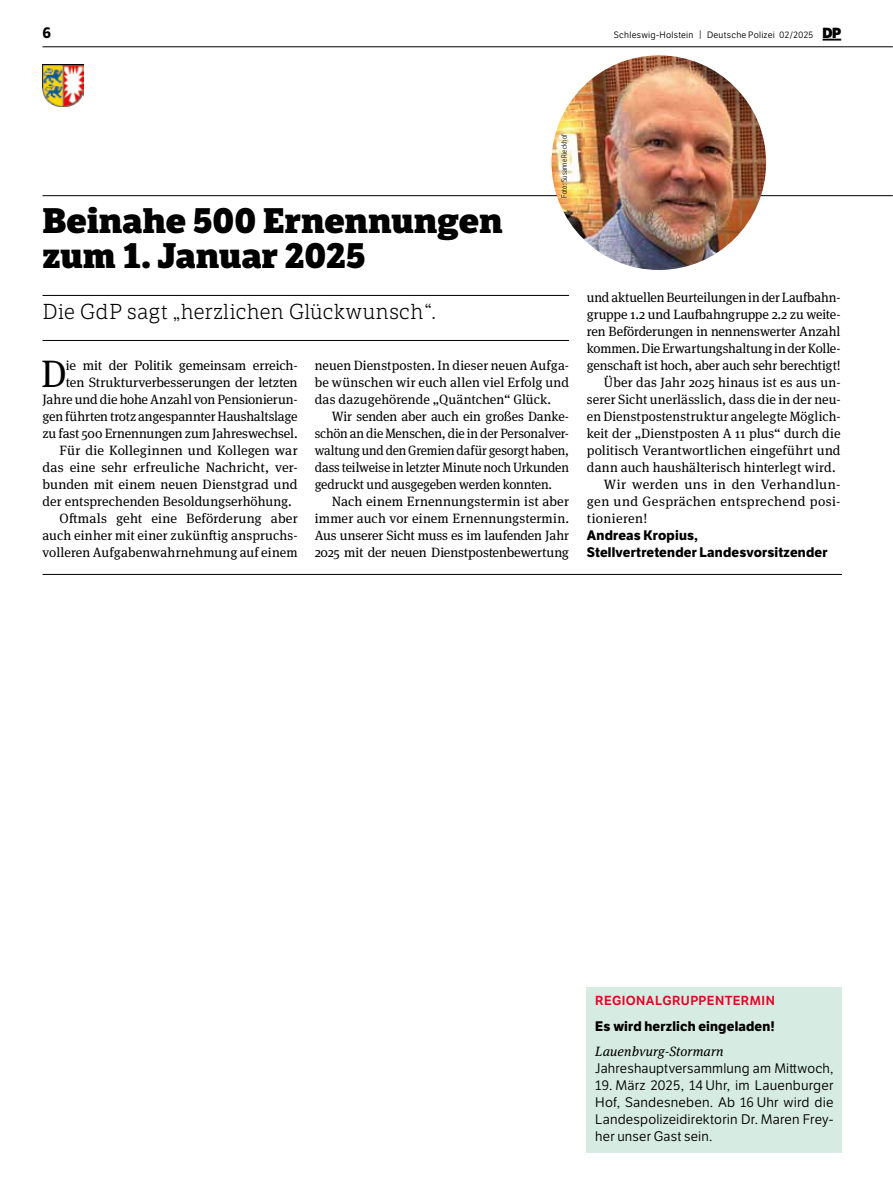
<style>
.page{position:relative;width:893px;height:1191px;background:#fff}
.page>*{position:absolute;margin:0;border:0;box-sizing:border-box;transform-origin:0 0}
.t1{font:38.25px "Meta Serif Pro";color:#000}
.t2{font:800 34.5px/35.5px "LFT Etica Sheriff";letter-spacing:-.005em;color:#000}
.t3{font:300 21px "LFT Etica Sheriff";color:#000}
.t4{font:700 15px "LFT Etica";color:#000}
.t5{font:13.5px/17px "Meta Serif Pro";color:#000;text-align:justify}
.t6{font:13.5px/17px "LFT Etica Bk";letter-spacing:.015em;color:#000;text-align:justify}
.t7{font:700 13.5px/17px "LFT Etica";letter-spacing:.015em;color:#000}
.t8{font:13.5px "Meta Serif Pro";letter-spacing:.025em;color:#000}
.t9{font:13.5px "Meta Serif Pro";letter-spacing:.03em;color:#000}
.t10{font:italic 13.5px "Meta Serif Pro";letter-spacing:.01em;color:#000}
.t11{font:12.75px "LFT Etica SB";letter-spacing:.03em;color:#e40428}
.t12{font:9px "LFT Etica Bk";letter-spacing:.025em;color:#000}
.t13{font:300 7.5px "LFT Etica Condensed";letter-spacing:.025em;color:#000}
.s1{font-size:9.3px}
.s2{font-family:"LFT Etica XB";font-size:14.25px}
</style>
<div class="page">
<hr style="left:43px;top:195px;width:850px;height:1px;background:#000">
<hr style="left:43px;top:47px;width:850px;height:1px;background:#000">
<svg style="left:822px;top:39px;width:19px;height:2px"></svg>
<img style="left:43px;top:64px;width:40px;height:42px">
<hr style="left:43px;top:295px;width:526px;height:1px;background:#000">
<hr style="left:43px;top:340px;width:526px;height:1px;background:#000">
<hr style="left:43px;top:574px;width:799px;height:1px;background:#000">
<img style="left:551px;top:55px;width:215px;height:215px;border-radius:107px">
<div style="left:587px;top:987px;width:255px;height:165px;background:#d6ebe2"></div>
<p class="t4" style="left:43px;top:23px;width:10px">6</p>
<p class="t12" style="left:614px;top:29px;width:229px">Schleswig-Holstein <span class="s1">|</span> Deutsche Polizei 02/2025 <span class="s2">DP</span></p>
<p class="t13" style="left:560px;top:198px;width:65px;rotate:-90deg">Foto: Susanne Rieckhof</p>
<h2 class="t2" style="left:43px;top:203px;width:462px">Beinahe 500 Ernennungen zum 1. Januar 2025</h2>
<h3 class="t3" style="left:43px;top:299px;width:395px">Die GdP sagt „herzlichen Glückwunsch“.</h3>
<h1 class="t1" style="left:41px;top:346px;width:27px">D</h1>
<p class="t5" style="left:66px;top:356px;width:233px">ie mit der Politik gemeinsam erreich-</p>
<p class="t5" style="left:315px;top:356px;width:256px">neuen Dienstposten. In dieser neuen Aufga&shy;be wünschen wir euch allen viel Erfolg und das dazugehörende „Quäntchen“ Glück.</p>
<p class="t5" style="left:315px;top:407px;width:256px;text-indent:17px">Wir senden aber auch ein großes Danke&shy;schön an die Menschen, die in der Personalver&shy;waltung und den Gremien dafür gesorgt haben, dass teilweise in letzter Minute noch Urkunden gedruckt und ausgegeben werden konnten.</p>
<p class="t5" style="left:315px;top:492px;width:256px;text-indent:17px">Nach einem Ernennungstermin ist aber immer auch vor einem Ernennungstermin.<br>Aus unserer Sicht muss es im laufenden Jahr 2025 mit der neuen Dienstpostenbewertung</p>
<p class="t5" style="left:66px;top:373px;width:233px">ten Strukturverbesserungen der letzten</p>
<p class="t5" style="left:43px;top:390px;width:257px">Jahre und die hohe Anzahl von Pensionierun-</p>
<p class="t5" style="left:43px;top:407px;width:257px">gen führten trotz angespannter Haushaltslage</p>
<p class="t5" style="left:43px;top:424px;width:257px">zu fast 500 Ernennungen zum Jahreswechsel.</p>
<p class="t5" style="left:60px;top:441px;width:240px">Für die Kolleginnen und Kollegen war</p>
<p class="t5" style="left:43px;top:458px;width:257px">das eine sehr erfreuliche Nachricht, ver-</p>
<p class="t5" style="left:43px;top:475px;width:257px">bunden mit einem neuen Dienstgrad und</p>
<p class="t5" style="left:43px;top:492px;width:251px">der entsprechenden Besoldungserhöhung.</p>
<p class="t5" style="left:60px;top:509px;width:240px">Oftmals geht eine Beförderung aber</p>
<p class="t5" style="left:43px;top:526px;width:257px">auch einher mit einer zukünftig anspruchs-</p>
<p class="t5" style="left:43px;top:543px;width:257px">volleren Aufgabenwahrnehmung auf einem</p>
<p class="t5" style="left:587px;top:288px;width:255px">und aktuellen Beurteilungen in der Laufbahn-</p>
<p class="t5" style="left:587px;top:305px;width:255px">gruppe 1.2 und Laufbahngruppe 2.2 zu weite-</p>
<p class="t5" style="left:587px;top:322px;width:255px">ren Beförderungen in nennenswerter Anzahl</p>
<p class="t5" style="left:587px;top:339px;width:255px">kommen. Die Erwartungshaltung in der Kolle-</p>
<p class="t5" style="left:587px;top:356px;width:255px">genschaft ist hoch, aber auch sehr berechtigt!</p>
<p class="t5" style="left:604px;top:373px;width:238px">Über das Jahr 2025 hinaus ist es aus un-</p>
<p class="t5" style="left:587px;top:390px;width:255px">serer Sicht unerlässlich, dass die in der neu-</p>
<p class="t5" style="left:587px;top:407px;width:255px">en Dienstpostenstruktur angelegte Möglich-</p>
<p class="t5" style="left:587px;top:424px;width:255px">keit der „Dienstposten A 11 plus“ durch die</p>
<p class="t5" style="left:587px;top:441px;width:255px">politisch Verantwortlichen eingeführt und</p>
<p class="t5" style="left:587px;top:458px;width:250px">dann auch haushälterisch hinterlegt wird.</p>
<p class="t9" style="left:604px;top:475px;width:238px">Wir werden uns in den Verhandlun-</p>
<p class="t8" style="left:587px;top:492px;width:255px">gen und Gesprächen entsprechend posi-</p>
<p class="t8" style="left:587px;top:509px;width:62px">tionieren!</p>
<p class="t7" style="left:587px;top:527px;width:242px">Andreas Kropius,<br>Stellvertretender Landesvorsitzender</p>
<p class="t11" style="left:595px;top:992px;width:181px">REGIONALGRUPPENTERMIN</p>
<p class="t7" style="left:595px;top:1017px;width:181px">Es wird herzlich eingeladen!</p>
<p class="t10" style="left:595px;top:1041px;width:130px">Lauenbvurg-Stormarn</p>
<p class="t6" style="left:595px;top:1060px;width:240px">Jahreshauptversammlung am Mittwoch,</p>
<p class="t6" style="left:595px;top:1077px;width:240px">19. März 2025, 14 Uhr, im Lauenburger Hof, Sandesneben. Ab 16 Uhr wird die Landespolizeidirektorin Dr. Maren Frey&shy;her unser Gast sein.</p>
</div>
